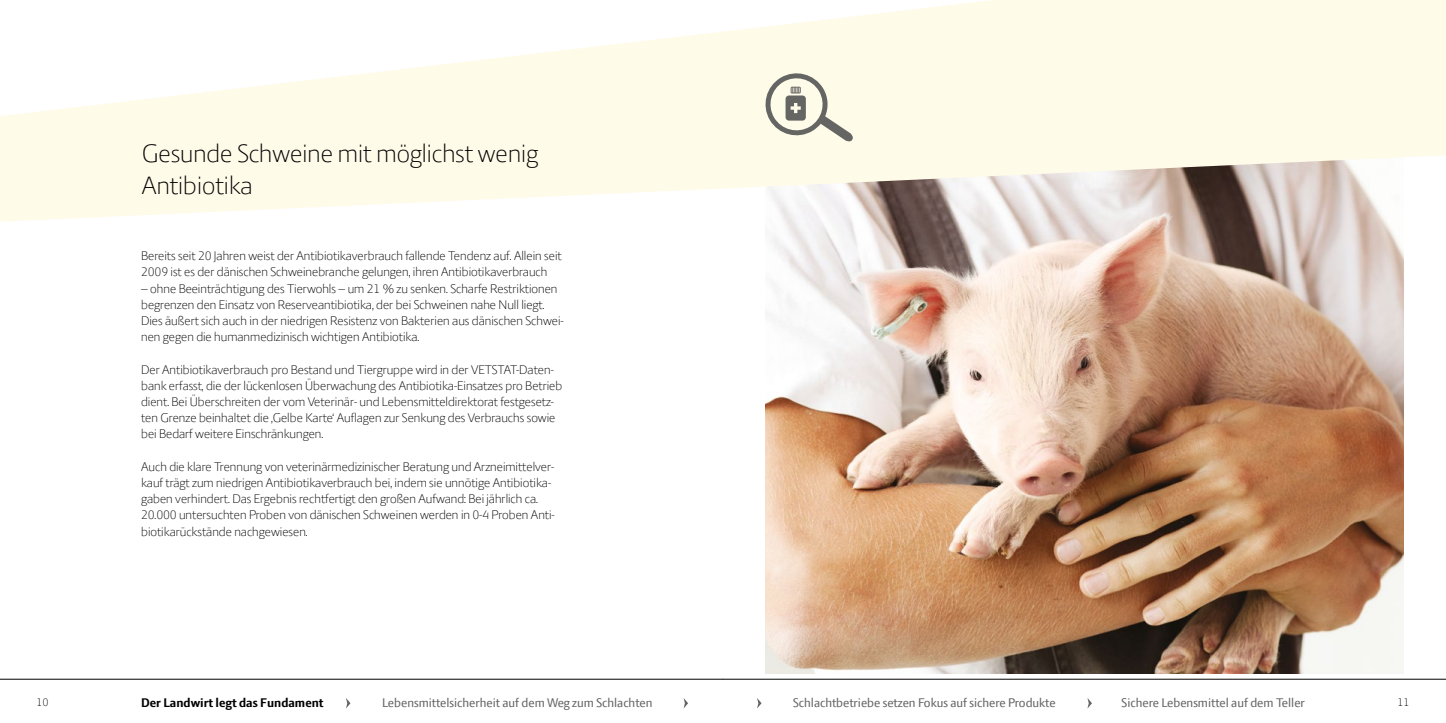
<style>
.page{position:relative;width:1446px;height:723px;background:#fff}
.page>*{position:absolute;margin:0;border:0;box-sizing:border-box;transform-origin:0 0}
.t1{font:300 27px/32.4px "LF Press Sans";color:#000}
.t2{font:300 13.5px/16.2px "LF Press Sans";color:#000}
.t3{font:13.5px "LF Press Sans";color:#646464}
.t4{font:700 13.5px "LF Press Sans";color:#000}
.t5{font:300 12px "LF Press Sans";color:#000}
</style>
<div class="page">
<hr style="left:0;top:679px;width:723px;height:1px;background:#000">
<hr style="left:723px;top:679px;width:723px;height:1px;background:#000">
<svg style="left:0;top:32px;width:723px;height:190px;fill:#fffbe9"></svg>
<svg style="left:346px;top:698px;width:4px;height:10px"></svg>
<svg style="left:683px;top:698px;width:5px;height:10px"></svg>
<svg style="left:757px;top:698px;width:4px;height:10px"></svg>
<svg style="left:1087px;top:698px;width:5px;height:10px"></svg>
<img style="left:765px;top:188px;width:638px;height:486px">
<svg style="left:723px;top:0;width:723px;height:188px;background:#faf6e6"></svg>
<svg style="left:761px;top:69px;width:93px;height:74px;background:#d9d6c8"></svg>
<h1 class="t1" style="left:142px;top:136px;width:398px">Gesunde Schweine mit möglichst wenig<br>Antibiotika</h1>
<p class="t2" style="left:141px;top:247px;width:422px">Bereits seit 20 Jahren weist der Antibiotikaverbrauch fallende Tendenz auf. Allein seit<br>2009 ist es der dänischen Schweinebranche gelungen, ihren Antibiotikaverbrauch</p>
<p class="t2" style="left:141px;top:280px;width:424px">– ohne Beeinträchtigung des Tierwohls – um 21 % zu senken. Scharfe Restriktionen begrenzen den Einsatz von Reserveantibiotika, der bei Schweinen nahe Null liegt.<br>Dies äußert sich auch in der niedrigen Resistenz von Bakterien aus dänischen Schwei&shy;nen gegen die humanmedizinisch wichtigen Antibiotika.</p>
<p class="t2" style="left:141px;top:361px;width:423px">Der Antibiotikaverbrauch pro Bestand und Tiergruppe wird in der VETSTAT-Daten&shy;bank erfasst, die der lückenlosen Überwachung des Antibiotika-Einsatzes pro Betrieb dient. Bei Überschreiten der vom Veterinär- und Lebensmitteldirektorat festgesetz&shy;ten Grenze beinhaltet die ‚Gelbe Karte‘ Auflagen zur Senkung des Verbrauchs sowie bei Bedarf weitere Einschränkungen.</p>
<p class="t2" style="left:141px;top:458px;width:415px">Auch die klare Trennung von veterinärmedizinischer Beratung und Arzneimittelver&shy;kauf trägt zum niedrigen Antibiotikaverbrauch bei, indem sie unnötige Antibiotika&shy;gaben verhindert. Das Ergebnis rechtfertigt den großen Aufwand: Bei jährlich ca.<br>20.000 untersuchten Proben von dänischen Schweinen werden in 0-4 Proben Anti&shy;biotikarückstände nachgewiesen.</p>
<p class="t5" style="left:37px;top:695px;width:13px">10</p>
<p class="t4" style="left:141px;top:695px;width:184px">Der Landwirt legt das Fundament</p>
<p class="t3" style="left:382px;top:694px;width:272px">Lebensmittelsicherheit auf dem Weg zum Schlachten</p>
<p class="t3" style="left:793px;top:694px;width:264px">Schlachtbetriebe setzen Fokus auf sichere Produkte</p>
<p class="t3" style="left:1121px;top:694px;width:185px">Sichere Lebensmittel auf dem Teller</p>
<p class="t5" style="left:1397px;top:695px;width:13px">11</p>
</div>
